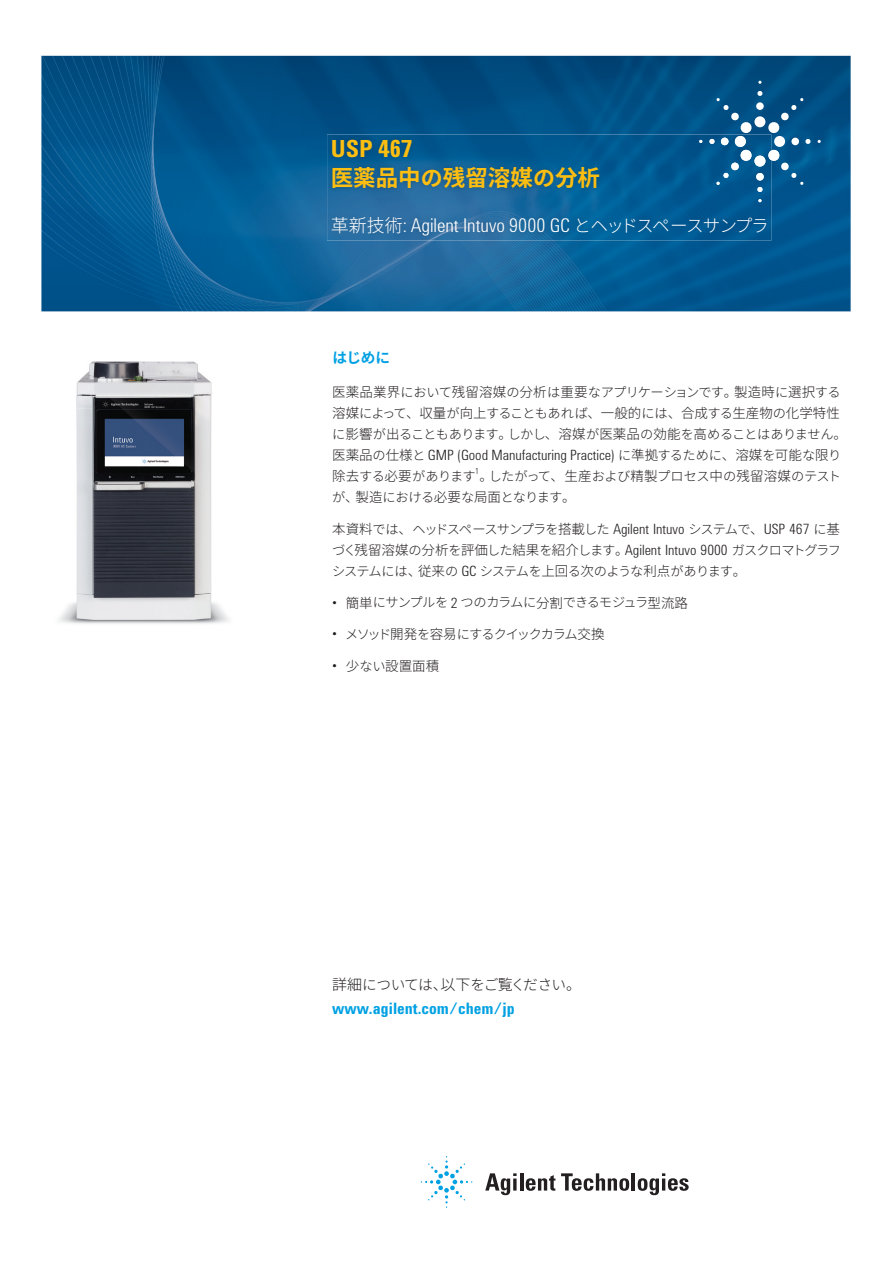
<style>
.page{position:relative;width:893px;height:1263px;background:#fff}
.page>*{position:absolute;margin:0;border:0;box-sizing:border-box;transform-origin:0 0}
.t1{font:700 24.3px "Agilent Condensed CFF";color:#fdbe12}
.t2{font:700 22.5px "Noto Sans CJ Kjp";color:#fdbe12}
.t3{font:300 19.5px "Agilent Condensed CFF";color:#fff}
.t4{font:700 16.2px "Agilent Condensed CFF";color:#00a1e3}
.t5{font:300 14.7px "Noto Sans CJ Kjp";letter-spacing:-.055em;color:#231f20}
.t6{font:700 14.7px "Noto Sans CJ Kjp";color:#00a1e3}
.t7{font:300 14.55px "Agilent Condensed CFF";color:#231f20}
.t8{font:300 13.5px "Noto Sans CJ Kjp";color:#231f20}
.t9{font:300 13.2px/21px "Noto Sans CJ Kjp";letter-spacing:-.07em;color:#231f20;text-align:justify}
.t10{font:300 13.2px "Noto Sans CJ Kjp";letter-spacing:-.05em;color:#231f20}
.t11{font:300 13.2px "Noto Sans CJ Kjp";letter-spacing:-.105em;color:#231f20}
.t12{font:300 8.55px "Agilent Condensed CFF";color:#231f20}
.s1{font-size:22.05px}
.s2{font-family:"Noto Sans CJ Kjp";font-size:18px}
.s3{font-family:"Noto Sans CJ Kjp";font-size:17.7px}
.s4{font-size:13.5px}
.s5{font-size:13.2px}
.s6{font-family:"Noto Sans CJ Kjp";font-size:13.5px}
.s7{font-family:"Noto Sans CJ Kjp";font-size:13.2px}
.s8{font-family:"Agilent Condensed CFF";font-size:14.55px}
.s9{font-size:15px}
</style>
<div class="page">
<svg style="left:485px;top:1173px;width:32px;height:22px"></svg>
<hr style="left:520px;top:1173px;width:3px;height:17px;background:#231f20">
<svg style="left:526px;top:1175px;width:29px;height:16px"></svg>
<svg style="left:561px;top:1173px;width:68px;height:18px"></svg>
<hr style="left:632px;top:1173px;width:3px;height:17px;background:#231f20">
<svg style="left:638px;top:1173px;width:51px;height:22px"></svg>
<svg style="left:421px;top:1156px;width:51px;height:52px"></svg>
<img style="left:41px;top:55px;width:810px;height:257px">
<img style="left:327px;top:134px;width:444px;height:107px">
<svg style="left:709px;top:91px;width:101px;height:101px;background:#226999"></svg>
<img style="left:59px;top:361px;width:170px;height:263px">
<h1 class="t1" style="left:331px;top:130px;width:83px">USP 467</h1>
<h2 class="t2" style="left:331px;top:165px;width:271px">医薬品中<span class="s1">の</span>残留溶媒<span class="s1">の</span>分析</h2>
<h3 class="t3" style="left:331px;top:211px;width:440px"><span class="s2">革新技術</span>: Agilent Intuvo 9000 GC <span class="s3">とヘッドスペースサンプラ</span></h3>
<p class="t6" style="left:332px;top:350px;width:59px">はじめに</p>
<p class="t9" style="left:332px;top:382px;width:510px"><span class="s4">医薬品業界</span>において<span class="s4">残留溶媒</span>の<span class="s4">分析</span>は<span class="s4">重要</span>なアプリケーションです<span class="s4">。製造時</span>に<span class="s4">選択</span>する</p>
<p class="t8" style="left:332px;top:405px;width:509px">溶媒<span class="s5">によって</span>、収量<span class="s5">が</span>向上<span class="s5">することもあれば</span>、一般的<span class="s5">には</span>、合成<span class="s5">する</span>生産物<span class="s5">の</span>化学特性</p>
<p class="t9" style="left:332px;top:424px;width:516px">に<span class="s4">影響</span>が<span class="s4">出</span>ることもあります<span class="s4">。</span>しかし<span class="s4">、溶媒</span>が<span class="s4">医薬品</span>の<span class="s4">効能</span>を<span class="s4">高</span>めることはありません<span class="s4">。</span></p>
<p class="t7" style="left:332px;top:444px;width:510px"><span class="s6">医薬品</span><span class="s7">の</span><span class="s6">仕様</span><span class="s7">と</span> GMP (Good Manufacturing Practice) <span class="s7">に</span><span class="s6">準拠</span><span class="s7">するために</span><span class="s6">、溶媒</span><span class="s7">を</span><span class="s6">可能</span><span class="s7">な</span><span class="s6">限</span><span class="s7">り</span></p>
<p class="t10" style="left:332px;top:469px;width:510px"><span class="s4">除去</span>する<span class="s4">必要</span>があります<span class="s4">。</span>したがって<span class="s4">、生産</span>および<span class="s4">精製</span>プロセス<span class="s4">中</span>の<span class="s4">残留溶媒</span>のテスト</p>
<p class="t12" style="left:475px;top:465px;width:5px">1</p>
<p class="t9" style="left:332px;top:487px;width:245px">が<span class="s4">、製造</span>における<span class="s4">必要</span>な<span class="s4">局面</span>となります<span class="s4">。</span></p>
<p class="t9" style="left:332px;top:519px;width:510px"><span class="s4">本資料</span>では<span class="s4">、</span>ヘッドスペースサンプラを<span class="s4">搭載</span>した <span class="s8">Agilent Intuvo</span> システムで<span class="s4">、</span><span class="s8">USP 467</span> に<span class="s4">基</span>づく<span class="s4">残留溶媒</span>の<span class="s4">分析</span>を<span class="s4">評価</span>した<span class="s4">結果</span>を<span class="s4">紹介</span>します<span class="s4">。</span><span class="s8">Agilent Intuvo 9000</span> ガスクロマトグラフシステムには<span class="s4">、従来</span>の <span class="s8">GC</span> システムを<span class="s4">上回</span>る<span class="s4">次</span>のような<span class="s4">利点</span>があります<span class="s4">。</span></p>
<p class="t9" style="left:332px;top:592px;width:357px"><span class="s8">•</span> <span class="s4">簡単</span>にサンプルを <span class="s8">2</span> つのカラムに<span class="s4">分割</span>できるモジュラ<span class="s4">型流路</span></p>
<p class="t11" style="left:332px;top:627px;width:274px"><span class="s8">•</span> メソッド<span class="s4">開発</span>を<span class="s4">容易</span>にするクイックカラム<span class="s4">交換</span></p>
<p class="t8" style="left:332px;top:659px;width:109px"><span class="s8">•</span> 少<span class="s5">ない</span>設置面積</p>
<p class="t5" style="left:332px;top:976px;width:250px"><span class="s9">詳細</span>については<span class="s9">、以下</span>をご<span class="s9">覧</span>ください<span class="s9">。</span></p>
<p class="t4" style="left:332px;top:996px;width:184px">www.agilent.com/chem/jp</p>
</div>
